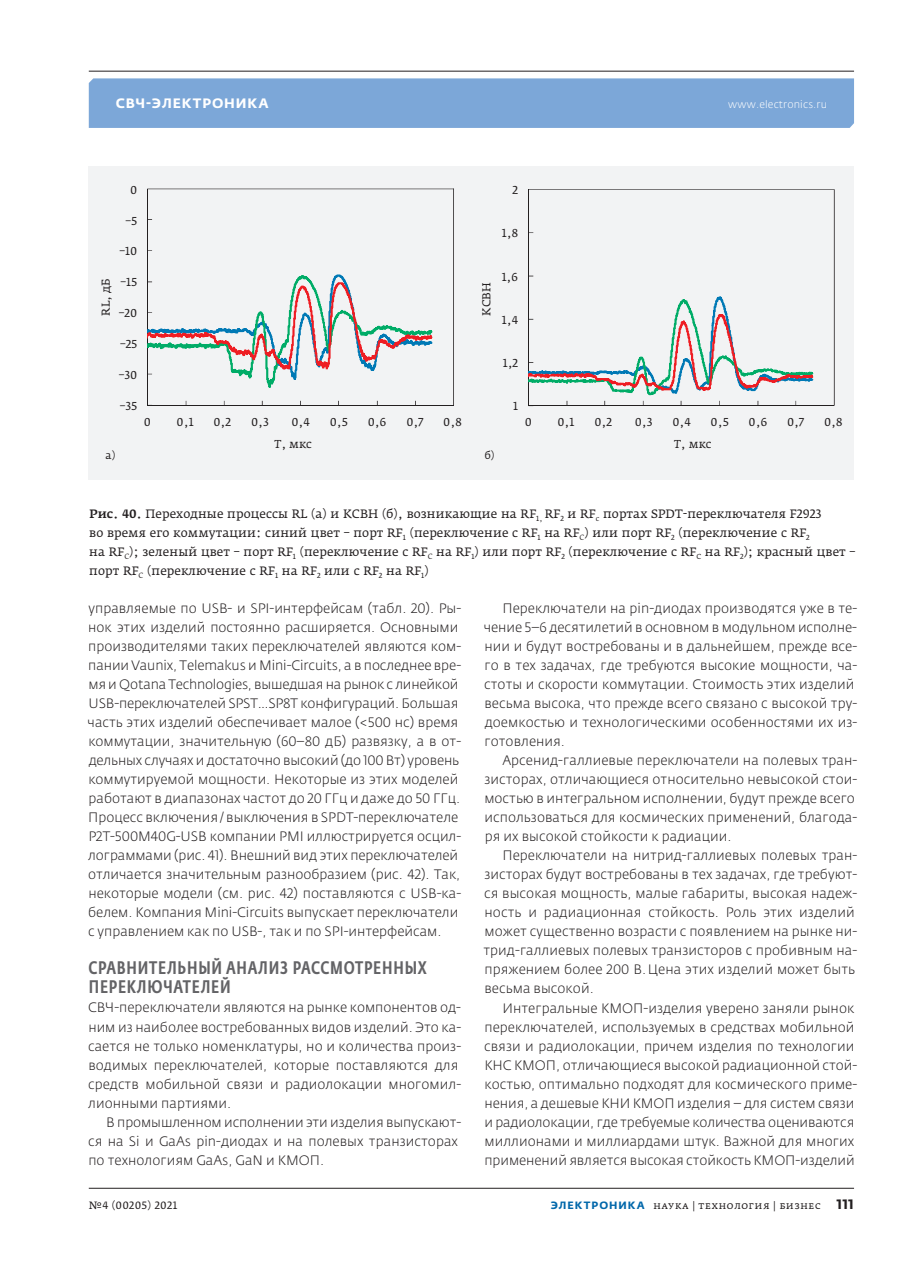
<style>
.page{position:relative;width:923px;height:1276px;background:#fff}
.page>*{position:absolute;margin:0;border:0;box-sizing:border-box;transform-origin:0 0}
.t1{font:500 18px/19px "Fedra Sans Cond Pro";letter-spacing:.045em;color:#636366}
.t2{font:300 13.5px/19px "Fedra Sans Pro";letter-spacing:.005em;color:#231f20}
.t3{font:700 13.5px "Fedra Sans Alt Pro";color:#fff}
.t4{font:12px/19px "Fedra Serif A Pro";letter-spacing:.005em;color:#231f20}
.t5{font:11.4px "Fedra Serif A Pro";color:#231f20}
.t6{font:10.5px "Fedra Serif A Pro";letter-spacing:.03em;color:#231f20}
.t7{font:300 10.5px "Fedra Sans Pro";letter-spacing:.015em;color:#fff}
.s1{font-style:italic}
.s2{font-weight:500}
.s3{font-family:"Fedra Sans Alt Pro";font-weight:700;color:#0067aa}
.s4{font-family:"Fedra Sans Pro";font-weight:700;font-size:13.5px}
</style>
<div class="page">
<div style="left:89px;top:78px;width:765px;height:50px;background:#7ca7d8"></div>
<hr style="left:89px;top:71px;width:765px;height:1px;background:#231f20">
<hr style="left:89px;top:1188px;width:765px;height:1px;background:#231f20">
<div style="left:89px;top:166px;width:765px;height:314px;background:#f2f3f4"></div>
<hr style="left:147px;top:189px;width:307px;height:1px;background:#231f20">
<hr style="left:453px;top:189px;width:1px;height:217px;background:#231f20">
<hr style="left:147px;top:189px;width:1px;height:216px;background:#231f20">
<hr style="left:147px;top:405px;width:306px;height:1px;background:#231f20">
<svg style="left:147px;top:274px;width:285px;height:113px"></svg>
<hr style="left:528px;top:189px;width:306px;height:1px;background:#231f20">
<hr style="left:834px;top:190px;width:1px;height:216px;background:#231f20">
<hr style="left:528px;top:189px;width:1px;height:217px;background:#231f20">
<hr style="left:528px;top:405px;width:306px;height:1px;background:#231f20">
<svg style="left:528px;top:296px;width:285px;height:99px"></svg>
<p class="t3" style="left:116px;top:95px;width:48px">СВЧ-электроника</p>
<p class="t7" style="left:728px;top:98px;width:100px">www.electronics.ru</p>
<p class="t5" style="left:130px;top:184px;width:9px">0</p>
<p class="t5" style="left:125px;top:215px;width:13px">–5</p>
<p class="t5" style="left:119px;top:246px;width:19px">–10</p>
<p class="t5" style="left:121px;top:277px;width:18px">–15</p>
<p class="t5" style="left:100px;top:315px;width:39px;rotate:-90deg">RL, дБ</p>
<p class="t5" style="left:119px;top:308px;width:20px">–20</p>
<p class="t5" style="left:120px;top:338px;width:19px">–25</p>
<p class="t5" style="left:119px;top:369px;width:20px">–30</p>
<p class="t5" style="left:120px;top:400px;width:19px">–35</p>
<p class="t5" style="left:144px;top:416px;width:9px">0</p>
<p class="t5" style="left:177px;top:416px;width:19px">0,1</p>
<p class="t5" style="left:213px;top:416px;width:19px">0,2</p>
<p class="t5" style="left:251px;top:416px;width:19px">0,3</p>
<p class="t5" style="left:291px;top:416px;width:20px">0,4</p>
<p class="t5" style="left:330px;top:416px;width:20px">0,5</p>
<p class="t5" style="left:368px;top:416px;width:20px">0,6</p>
<p class="t5" style="left:406px;top:416px;width:19px">0,7</p>
<p class="t5" style="left:443px;top:416px;width:20px">0,8</p>
<p class="t5" style="left:512px;top:184px;width:7px">2</p>
<p class="t5" style="left:502px;top:228px;width:18px">1,8</p>
<p class="t5" style="left:481px;top:316px;width:35px;rotate:-90deg">КСВН</p>
<p class="t5" style="left:502px;top:271px;width:18px">1,6</p>
<p class="t5" style="left:502px;top:314px;width:18px">1,4</p>
<p class="t5" style="left:503px;top:357px;width:17px">1,2</p>
<p class="t5" style="left:513px;top:401px;width:6px">1</p>
<p class="t5" style="left:525px;top:416px;width:9px">0</p>
<p class="t5" style="left:557px;top:416px;width:19px">0,1</p>
<p class="t5" style="left:594px;top:416px;width:19px">0,2</p>
<p class="t5" style="left:634px;top:416px;width:19px">0,3</p>
<p class="t5" style="left:672px;top:416px;width:20px">0,4</p>
<p class="t5" style="left:710px;top:416px;width:20px">0,5</p>
<p class="t5" style="left:748px;top:416px;width:20px">0,6</p>
<p class="t5" style="left:787px;top:416px;width:19px">0,7</p>
<p class="t5" style="left:824px;top:416px;width:20px">0,8</p>
<p class="t5" style="left:274px;top:438px;width:39px"><span class="s1">T</span>, мкс</p>
<p class="t5" style="left:674px;top:438px;width:39px"><span class="s1">T</span>, мкс</p>
<p class="t6" style="left:106px;top:450px;width:11px">а)</p>
<p class="t6" style="left:485px;top:450px;width:11px">б)</p>
<p class="t4" style="left:89px;top:504px;width:768px"><span class="s2">Рис. 40.</span> Переходные процессы RL (а) и КСВН (б), возникающие на RF<sub>1,</sub> RF<sub>2</sub> и RF<sub>c</sub> портах SPDT-переключателя F2923<br>во время его коммутации: синий цвет – порт RF<sub>1</sub> (переключение с RF<sub>1</sub> на RF<sub>C</sub>) или порт RF<sub>2</sub> (переключение с RF<sub>2<br></sub>на RF<sub>C</sub>); зеленый цвет – порт RF<sub>1</sub> (переключение с RF<sub>C</sub> на RF<sub>1</sub>) или порт RF<sub>2</sub> (переключение с RF<sub>C</sub> на RF<sub>2</sub>); красный цвет – порт RF<sub>C</sub> (переключение с RF<sub>1</sub> на RF<sub>2</sub> или с RF<sub>2</sub> на RF<sub>1</sub>)</p>
<p class="t2" style="left:88px;top:598px;width:375px">управляемые по USB- и SPI-интерфейсам (табл. 20). Ры&shy;нок этих изделий постоянно расширяется. Основными производителями таких переключателей являются ком&shy;пании Vaunix, Telemakus и Mini-Circuits, а в последнее вре&shy;мя и Qotana Technologies, вышедшая на рынок с линейкой USB-переключателей SPST…SP8T конфигураций. Большая часть этих изделий обеспечивает малое (&lt;500 нс) время коммутации, значительную (60–80 дБ) развязку, а в от&shy;дельных случаях и достаточно высокий (до 100 Вт) уровень коммутируемой мощности. Некоторые из этих моделей работают в диапазонах частот до 20 ГГц и даже до 50 ГГц.<br>Процесс включения/выключения в SPDT-переключателе P2T‑500M40G-USB компании PMI иллюстрируется осцил&shy;лограммами (рис. 41). Внешний вид этих переключателей отличается значительным разнообразием (рис. 42). Так, некоторые модели (см. рис. 42) поставляются с USB-ка&shy;белем. Компания Mini-Circuits выпускает переключатели с управлением как по USB-, так и по SPI-интерфейсам.</p>
<h1 class="t1" style="left:88px;top:959px;width:340px">Сравнительный анализ рассмотренных переключателей</h1>
<p class="t2" style="left:88px;top:998px;width:375px">СВЧ-переключатели являются на рынке компонентов од&shy;ним из наиболее востребованных видов изделий. Это ка&shy;сается не только номенклатуры, но и количества произ&shy;водимых переключателей, которые поставляются для средств мобильной связи и радиолокации многомил&shy;лионными партиями.</p>
<p class="t2" style="left:88px;top:1112px;width:375px;text-indent:18px">В промышленном исполнении эти изделия выпускают&shy;ся на Si и GaAs pin-диодах и на полевых транзисторах по технологиям GaAs, GaN и КМОП.</p>
<p class="t2" style="left:484px;top:598px;width:375px;text-indent:19px">Переключатели на pin-диодах производятся уже в те&shy;чение 5–6 десятилетий в основном в модульном исполне&shy;нии и будут востребованы и в дальнейшем, прежде все&shy;го в тех задачах, где требуются высокие мощности, ча&shy;стоты и скорости коммутации. Стоимость этих изделий весьма высока, что прежде всего связано с высокой тру&shy;доемкостью и технологическими особенностями их из&shy;готовления.</p>
<p class="t2" style="left:484px;top:751px;width:374px;text-indent:18px">Арсенид-галлиевые переключатели на полевых тран&shy;зисторах, отличающиеся относительно невысокой стои&shy;мостью в интегральном исполнении, будут прежде всего использоваться для космических применений, благода&shy;ря их высокой стойкости к радиации.</p>
<p class="t2" style="left:483px;top:846px;width:375px;text-indent:19px">Переключатели на нитрид-галлиевых полевых тран&shy;зисторах будут востребованы в тех задачах, где требуют&shy;ся высокая мощность, малые габариты, высокая надеж&shy;ность и радиационная стойкость. Роль этих изделий может существенно возрасти с появлением на рынке ни&shy;трид-галлиевых полевых транзисторов с пробивным на&shy;пряжением более 200 В.Цена этих изделий может быть весьма высокой.</p>
<p class="t2" style="left:484px;top:998px;width:375px;text-indent:18px">Интегральные КМОП-изделия уверено заняли рынок переключателей, используемых в средствах мобильной связи и радиолокации, причем изделия по технологии КНС КМОП, отличающиеся высокой радиационной стой&shy;костью, оптимально подходят для космического приме&shy;нения, а дешевые КНИ КМОП изделия – для систем связи и радиолокации, где требуемые количества оцениваются миллионами и миллиардами штук. Важной для многих применений является высокая стойкость КМОП-изделий</p>
<p class="t6" style="left:89px;top:1198px;width:90px">№4 (00205) 2021</p>
<p class="t6" style="left:551px;top:1198px;width:305px"><span class="s3">ЭЛЕКТРОНИКА</span> наука | технология | бизнес <span class="s4">111</span></p>
</div>
